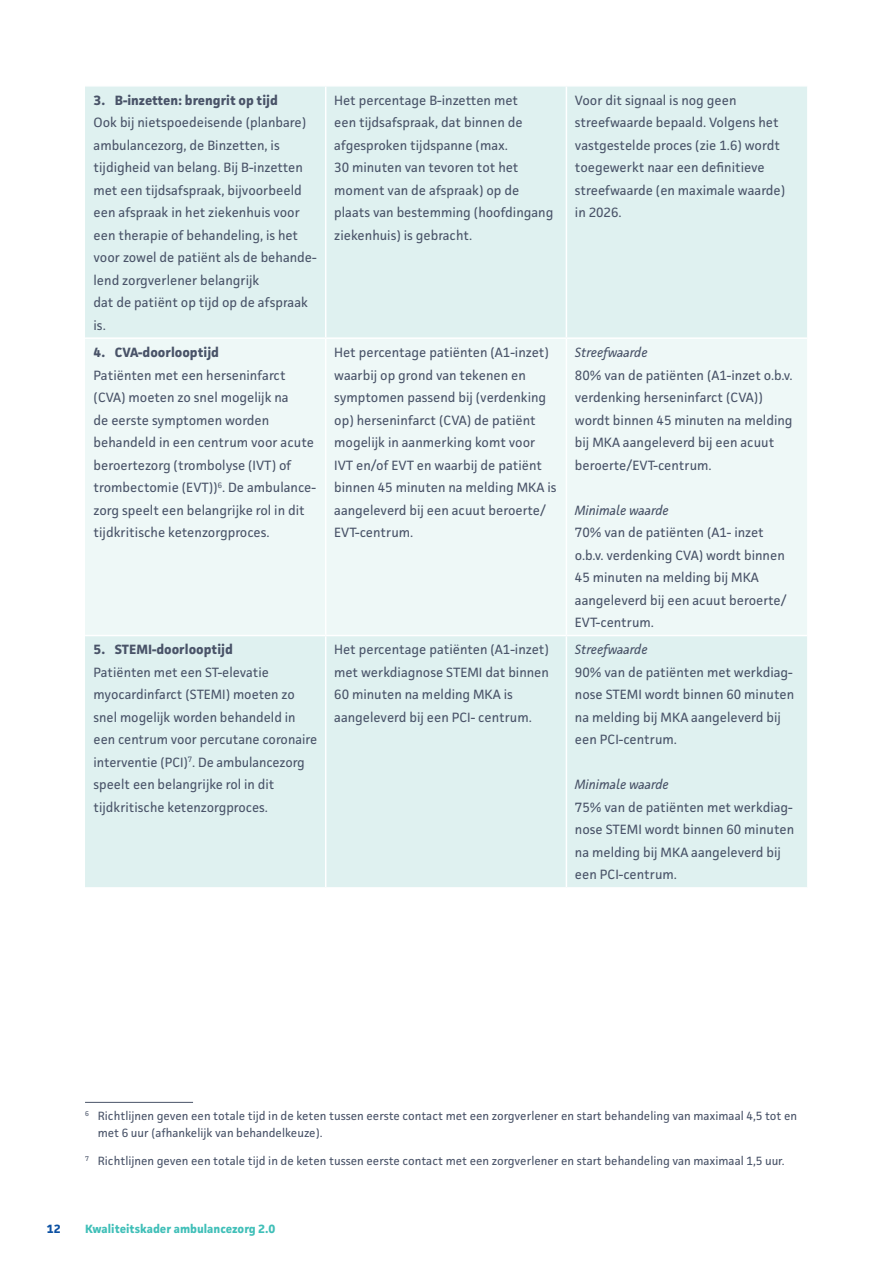
<style>
.page{position:relative;width:893px;height:1263px;background:#fff}
.page>*{position:absolute;margin:0;border:0;box-sizing:border-box;transform-origin:0 0}
.t1{font:13.5px/22.5px "Facit";color:#495368}
.t2{font:700 13.5px "Facit";color:#495368}
.t3{font:italic 13.5px "Facit";color:#495368}
.t4{font:12px/16.5px "Facit";color:#495368}
.t5{font:700 12px "Facit";color:#40bfb8}
.t6{font:700 12px "Facit";color:#0c51a3}
</style>
<div class="page">
<div style="left:85px;top:87px;width:722px;height:800px;background:#dff1f0"></div>
<div style="left:85px;top:339px;width:722px;height:296px;background:#eef8f7"></div>
<hr style="left:325px;top:87px;width:1px;height:250px;background:#fff">
<hr style="left:566px;top:87px;width:1px;height:250px;background:#fff">
<hr style="left:85px;top:337px;width:241px;height:2px;background:#fff">
<hr style="left:326px;top:337px;width:240px;height:2px;background:#fff">
<hr style="left:325px;top:339px;width:1px;height:296px;background:#fff">
<hr style="left:566px;top:337px;width:241px;height:2px;background:#fff">
<hr style="left:566px;top:339px;width:1px;height:296px;background:#fff">
<hr style="left:85px;top:635px;width:241px;height:1px;background:#fff">
<hr style="left:326px;top:635px;width:240px;height:1px;background:#fff">
<hr style="left:325px;top:636px;width:1px;height:251px;background:#fff">
<hr style="left:566px;top:635px;width:241px;height:1px;background:#fff">
<hr style="left:566px;top:636px;width:1px;height:251px;background:#fff">
<hr style="left:85px;top:1102px;width:108px;height:1px;background:#495368">
<p class="t2" style="left:94px;top:92px;width:186px">3. B-inzetten: brengrit op tijd</p>
<p class="t1" style="left:94px;top:111px;width:225px">Ook bij nietspoedeisende (planbare) ambulancezorg, de Binzetten, is tijdigheid van belang. Bij B--inzetten met een tijdsafspraak, bijvoorbeeld een afspraak in het ziekenhuis voor een therapie of behandeling, is het voor zowel de patiënt als de behande&shy;lend zorgverlener belangrijk<br>dat de patiënt op tijd op de afspraak is.</p>
<p class="t2" style="left:94px;top:344px;width:127px">4. CVA-doorlooptijd</p>
<p class="t1" style="left:94px;top:363px;width:224px">Patiënten met een herseninfarct (CVA) moeten zo snel mogelijk na<br>de eerste symptomen worden behandeld in een centrum voor acute beroertezorg (trombolyse (IVT) of trombectomie (EVT))<sup>6</sup>. De ambulance&shy;zorg speelt een belangrijke rol in dit tijdkritische ketenzorgproces.</p>
<p class="t2" style="left:94px;top:641px;width:141px">5. STEMI-doorlooptijd</p>
<p class="t1" style="left:94px;top:661px;width:225px">Patiënten met een ST-elevatie myocardinfarct (STEMI) moeten zo snel mogelijk worden behandeld in een centrum voor percutane coronaire interventie (PCI)<sup>7</sup>. De ambulancezorg speelt een belangrijke rol in dit tijdkritische ketenzorgproces.</p>
<p class="t1" style="left:334px;top:88px;width:221px">Het percentage B-inzetten met<br>een tijdsafspraak, dat binnen de afgesproken tijdspanne (max.<br>30 minuten van tevoren tot het moment van de afspraak) op de plaats van bestemming (hoofdingang ziekenhuis) is gebracht.</p>
<p class="t1" style="left:575px;top:89px;width:212px">Voor dit signaal is nog geen streefwaarde bepaald. Volgens het vastgestelde proces (zie 1.6) wordt toegewerkt naar een definitieve streefwaarde (en maximale waarde) in 2026.</p>
<p class="t1" style="left:334px;top:341px;width:224px">Het percentage patiënten (A1-inzet) waarbij op grond van tekenen en symptomen passend bij (verdenking op) herseninfarct (CVA) de patiënt mogelijk in aanmerking komt voor<br>IVT en/of EVT en waarbij de patiënt binnen 45 minuten na melding MKA is aangeleverd bij een acuut beroerte/<br>EVT-centrum.</p>
<p class="t3" style="left:575px;top:344px;width:74px">Streefwaarde</p>
<p class="t1" style="left:575px;top:363px;width:219px">80% van de patiënten (A1-inzet o.b.v. verdenking herseninfarct (CVA)) wordt binnen 45 minuten na melding bij MKA aangeleverd bij een acuut beroerte/EVT-centrum.</p>
<p class="t3" style="left:575px;top:501px;width:95px">Minimale waarde</p>
<p class="t1" style="left:575px;top:521px;width:213px">70% van de patiënten (A1- inzet o.b.v. verdenking CVA) wordt binnen<br>45 minuten na melding bij MKA aangeleverd bij een acuut beroerte/<br>EVT-centrum.</p>
<p class="t1" style="left:334px;top:638px;width:216px">Het percentage patiënten (A1-inzet) met werkdiagnose STEMI dat binnen 60 minuten na melding MKA is aangeleverd bij een PCI- centrum.</p>
<p class="t3" style="left:575px;top:641px;width:74px">Streefwaarde</p>
<p class="t1" style="left:575px;top:661px;width:221px">90% van de patiënten met werkdiag&shy;nose STEMI wordt binnen 60 minuten na melding bij MKA aangeleverd bij een PCI-centrum.</p>
<p class="t3" style="left:575px;top:776px;width:95px">Minimale waarde</p>
<p class="t1" style="left:575px;top:796px;width:221px">75% van de patiënten met werkdiag&shy;nose STEMI wordt binnen 60 minuten na melding bij MKA aangeleverd bij een PCI-centrum.</p>
<p class="t4" style="left:98px;top:1107px;width:701px;text-indent:-13px"><sup>6</sup> Richtlijnen geven een totale tijd in de keten tussen eerste contact met een zorgverlener en start behandeling van maximaal 4,5 tot en met 6 uur (afhankelijk van behandelkeuze).</p>
<p class="t4" style="left:85px;top:1152px;width:701px"><sup>7</sup> Richtlijnen geven een totale tijd in de keten tussen eerste contact met een zorgverlener en start behandeling van maximaal 1,5 uur.</p>
<p class="t6" style="left:47px;top:1221px;width:15px">12</p>
<p class="t5" style="left:85px;top:1221px;width:192px">Kwaliteitskader ambulancezorg 2.0</p>
</div>
